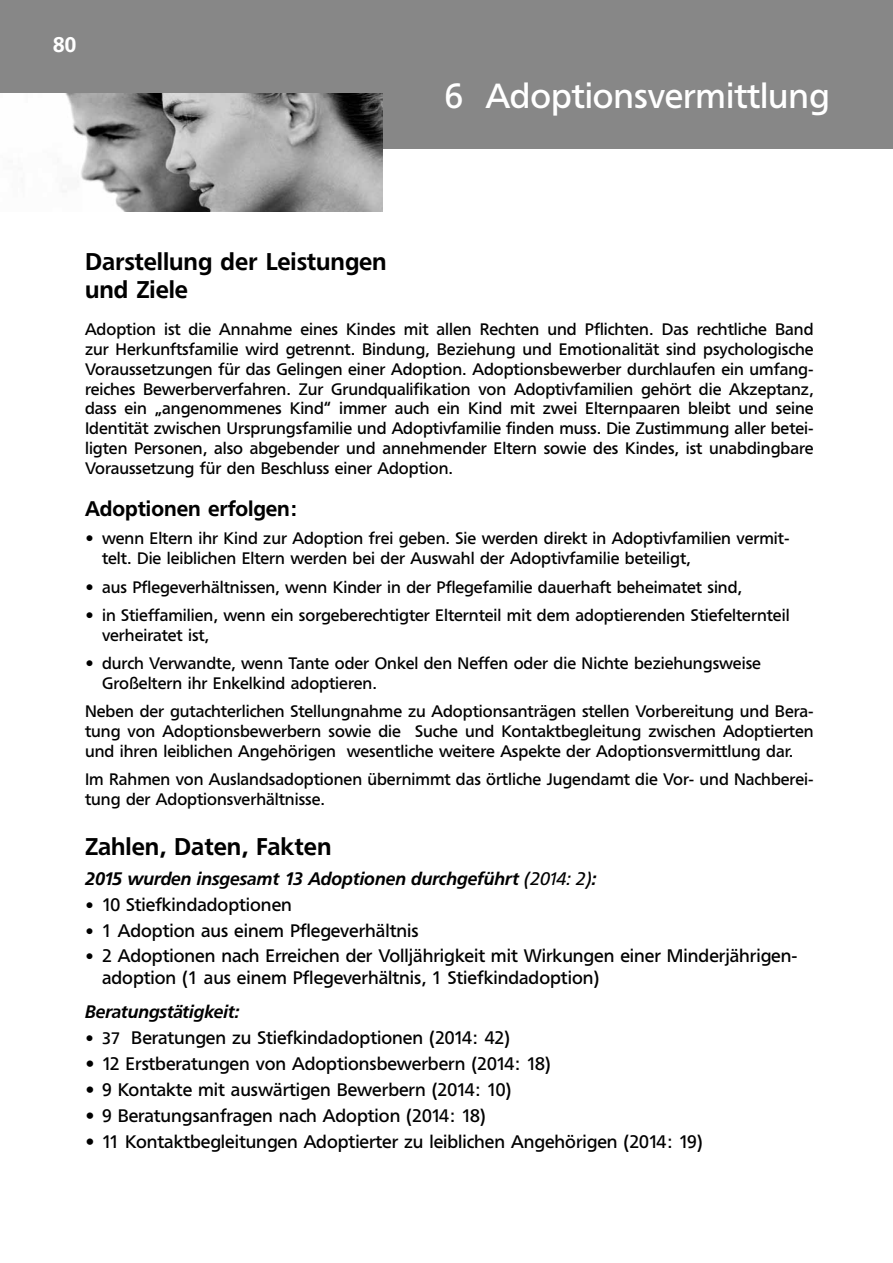
<style>
.page{position:relative;width:893px;height:1263px;background:#fff}
.page>*{position:absolute;margin:0;border:0;box-sizing:border-box;transform-origin:0 0}
.t1{font:34.5px "Freeborn SB";color:#fff}
.t2{font:500 24px/28.8px "Freeborn SB";color:#000}
.t3{font:500 21px "Freeborn SB";color:#000}
.t4{font:500 21px "Freeborn SB";color:#fff}
.t5{font:18px/21.6px "Freeborn SB";color:#000}
.t6{font:18px "Freeborn SB Med Ita";color:#000}
.t7{font:16.5px/19.8px "Freeborn SB";color:#000}
.s1{font-family:"Freeborn SB";font-style:italic}
.s2{font-size:16.5px}
</style>
<div class="page">
<div style="left:0;top:0;width:893px;height:149px;background:#878787"></div>
<img style="left:0;top:93px;width:383px;height:118px">
<p class="t4" style="left:53px;top:33px;width:24px">80</p>
<h1 class="t1" style="left:444px;top:76px;width:387px">6 Adoptionsvermittlung</h1>
<h2 class="t2" style="left:85px;top:247px;width:303px">Darstellung der Leistungen und Ziele</h2>
<p class="t7" style="left:85px;top:320px;width:730px;text-align:justify">Adoption ist die Annahme eines Kindes mit allen Rechten und Pflichten. Das rechtliche Band zur Herkunftsfamilie wird getrennt. Bindung, Beziehung und Emotionalität sind psychologische Voraussetzungen für das Gelingen einer Adoption. Adoptionsbewerber durchlaufen ein umfang&shy;reiches Bewerberverfahren. Zur Grundqualifikation von Adoptivfamilien gehört die Akzeptanz, dass ein „angenommenes Kind“ immer auch ein Kind mit zwei Elternpaaren bleibt und seine Identität zwischen Ursprungsfamilie und Adoptivfamilie finden muss. Die Zustimmung aller betei&shy;ligten Personen, also abgebender und annehmender Eltern sowie des Kindes, ist unabdingbare Voraussetzung für den Beschluss einer Adoption.</p>
<p class="t3" style="left:85px;top:496px;width:214px">Adoptionen erfolgen:</p>
<p class="t7" style="left:102px;top:529px;width:689px;text-indent:-17px">• wenn Eltern ihr Kind zur Adoption frei geben. Sie werden direkt in Adoptivfamilien vermit&shy;telt. Die leiblichen Eltern werden bei der Auswahl der Adoptivfamilie beteiligt,</p>
<p class="t7" style="left:85px;top:577px;width:659px">• aus Pflegeverhältnissen, wenn Kinder in der Pflegefamilie dauerhaft beheimatet sind,</p>
<p class="t7" style="left:102px;top:605px;width:689px;text-indent:-17px">• in Stieffamilien, wenn ein sorgeberechtigter Elternteil mit dem adoptierenden Stiefelternteil verheiratet ist,</p>
<p class="t7" style="left:102px;top:653px;width:660px;text-indent:-17px">• durch Verwandte, wenn Tante oder Onkel den Neffen oder die Nichte beziehungsweise<br>Großeltern ihr Enkelkind adoptieren.</p>
<p class="t7" style="left:85px;top:701px;width:730px;text-align:justify">Neben der gutachterlichen Stellungnahme zu Adoptionsanträgen stellen Vorbereitung und Bera&shy;tung von Adoptionsbewerbern sowie die Suche und Kontaktbegleitung zwischen Adoptierten und ihren leiblichen Angehörigen wesentliche weitere Aspekte der Adoptionsvermittlung dar.</p>
<p class="t7" style="left:85px;top:769px;width:730px">Im Rahmen von Auslandsadoptionen übernimmt das örtliche Jugendamt die Vor- und Nachberei&shy;tung der Adoptionsverhältnisse.</p>
<h2 class="t2" style="left:85px;top:832px;width:248px">Zahlen, Daten, Fakten</h2>
<p class="t6" style="left:85px;top:868px;width:513px">2015 wurden insgesamt 13 Adoptionen durchgeführt <span class="s1">(2014: 2)</span>:</p>
<p class="t5" style="left:85px;top:894px;width:208px"><span class="s2">•</span> 10 Stiefkindadoptionen</p>
<p class="t5" style="left:85px;top:919px;width:335px"><span class="s2">•</span> 1 Adoption aus einem Pflegeverhältnis</p>
<p class="t5" style="left:102px;top:945px;width:697px;text-indent:-17px"><span class="s2">•</span> 2 Adoptionen nach Erreichen der Volljährigkeit mit Wirkungen einer Minderjährigen&shy;adoption (1 aus einem Pflegeverhältnis, 1 Stiefkindadoption)</p>
<p class="t6" style="left:85px;top:1002px;width:156px">Beratungstätigkeit:</p>
<p class="t5" style="left:85px;top:1027px;width:427px"><span class="s2">• 37</span> Beratungen zu Stiefkindadoptionen (2014: 42)</p>
<p class="t5" style="left:85px;top:1053px;width:467px">• 12 Erstberatungen von Adoptionsbewerbern (2014: 18)</p>
<p class="t5" style="left:85px;top:1079px;width:428px">• 9 Kontakte mit auswärtigen Bewerbern (2014: 10)</p>
<p class="t5" style="left:85px;top:1105px;width:402px">• 9 Beratungsanfragen nach Adoption (2014: 18)</p>
<p class="t5" style="left:85px;top:1130px;width:619px">• 11 Kontaktbegleitungen Adoptierter zu leiblichen Angehörigen (2014: 19)</p>
</div>
